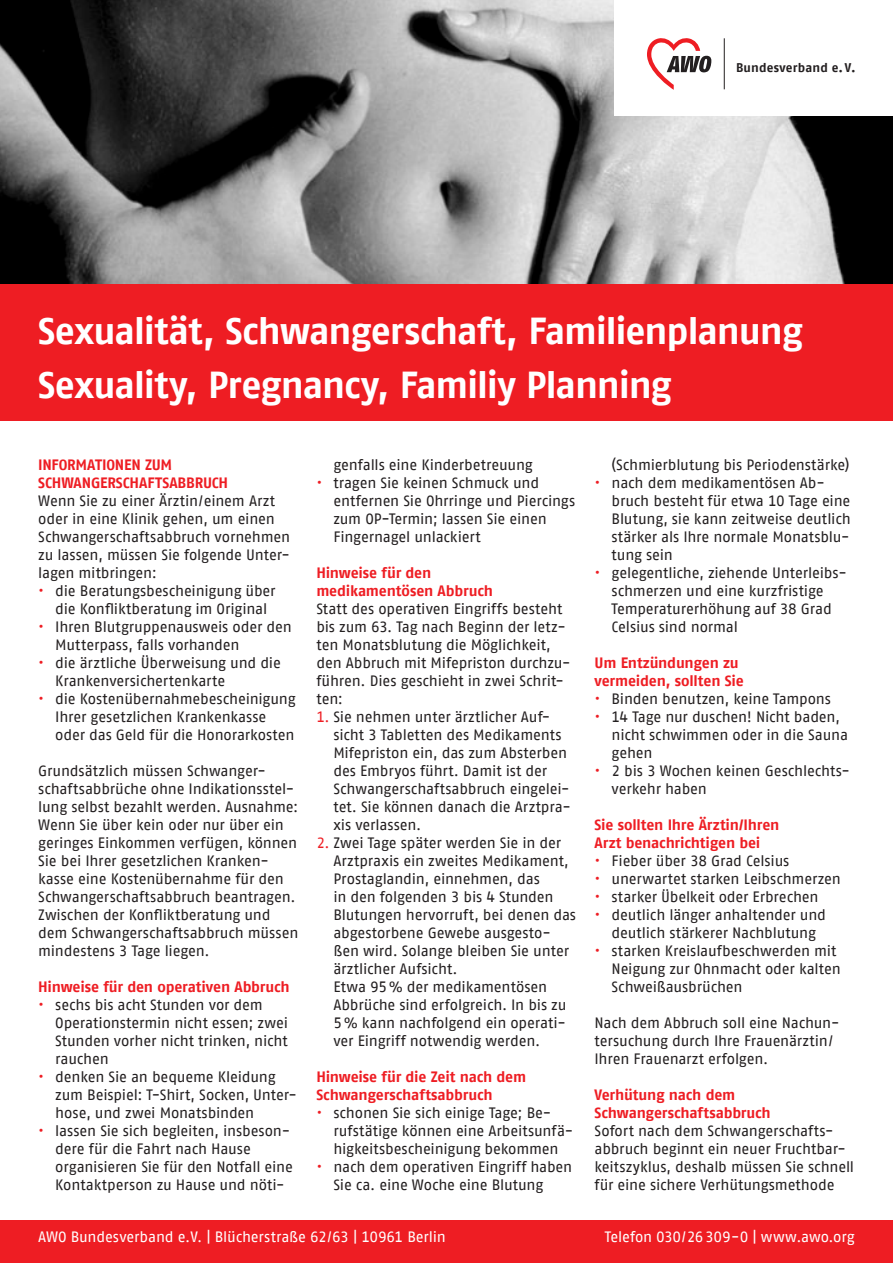
<style>
.page{position:relative;width:893px;height:1263px;background:#fff}
.page>*{position:absolute;margin:0;border:0;box-sizing:border-box;transform-origin:0 0}
.t1{font:700 37.5px/54px "AWO Fago Office";letter-spacing:-.03em;color:#fff}
.t2{font:15px/18px "AWO Fago Office";letter-spacing:-.015em;color:#231f20}
.t3{font:700 15px/18px "AWO Fago Office";letter-spacing:-.01em;color:#ee1d23}
.t4{font:15px "AWO Fago Office";letter-spacing:-.015em;color:#fff}
.t5{font:700 12.6px "AWO Fago Office";letter-spacing:.01em;color:#231f20}
.s1{color:#ee1d23}
</style>
<div class="page">
<div style="left:0;top:1220px;width:893px;height:43px;background:#ee1d23"></div>
<img style="left:0;top:0;width:893px;height:285px">
<div style="left:614px;top:0;width:279px;height:116px;background:#fff"></div>
<div style="left:0;top:285px;width:893px;height:136px;background:#ee1d23"></div>
<svg style="left:647px;top:38px;width:64px;height:52px"></svg>
<hr style="left:724px;top:38px;width:1px;height:51px;background:#231f20">
<p class="t5" style="left:736px;top:60px;width:121px">Bundesverband e. V.</p>
<h1 class="t1" style="left:38px;top:304px;width:766px">Sexualität, Schwangerschaft, Familienplanung<br>Sexuality, Pregnancy, Familiy Planning</h1>
<p class="t3" style="left:38px;top:456px;width:191px">INFORMATIONEN ZUM<br>SCHWANGERSCHAFTSABBRUCH</p>
<p class="t2" style="left:38px;top:492px;width:253px">Wenn Sie zu einer Ärztin/einem Arzt oder in eine Klinik gehen, um einen<br>Schwangerschaftsabbruch vornehmen zu lassen, müssen Sie folgende Unter&shy;lagen mitbringen:</p>
<p class="t2" style="left:38px;top:582px;width:239px;text-align:center"><span class="s1">•</span> die Beratungsbescheinigung über die Konfliktberatung im Original</p>
<p class="t2" style="left:55px;top:618px;width:238px;text-indent:-17px"><span class="s1">•</span> Ihren Blutgruppenausweis oder den<br>Mutterpass, falls vorhanden</p>
<p class="t2" style="left:55px;top:654px;width:227px;text-indent:-17px"><span class="s1">•</span> die ärztliche Überweisung und die<br>Krankenversichertenkarte</p>
<p class="t2" style="left:55px;top:690px;width:242px;text-indent:-17px"><span class="s1">•</span> die Kostenübernahmebescheinigung<br>Ihrer gesetzlichen Krankenkasse oder das Geld für die Honorarkosten</p>
<p class="t2" style="left:38px;top:762px;width:262px">Grundsätzlich müssen Schwanger&shy;schaftsabbrüche ohne Indikationsstel&shy;lung selbst bezahlt werden. Ausnahme:<br>Wenn Sie über kein oder nur über ein geringes Einkommen verfügen, können Sie bei Ihrer gesetzlichen Kranken&shy;kasse eine Kostenübernahme für den Schwangerschaftsabbruch beantragen.<br>Zwischen der Konfliktberatung und dem Schwangerschaftsabbruch müssen mindestens 3 Tage liegen.</p>
<p class="t3" style="left:38px;top:978px;width:253px">Hinweise für den operativen Abbruch</p>
<p class="t2" style="left:55px;top:996px;width:234px;text-indent:-17px"><span class="s1">•</span> sechs bis acht Stunden vor dem<br>Operationstermin nicht essen; zwei<br>Stunden vorher nicht trinken, nicht rauchen</p>
<p class="t2" style="left:55px;top:1068px;width:243px;text-indent:-17px"><span class="s1">•</span> denken Sie an bequeme Kleidung zum Beispiel: T-Shirt, Socken, Unter&shy;hose, und zwei Monatsbinden</p>
<p class="t2" style="left:55px;top:1122px;width:239px;text-indent:-17px"><span class="s1">•</span> lassen Sie sich begleiten, insbeson&shy;dere für die Fahrt nach Hause organisieren Sie für den Notfall eine Kontaktperson zu Hause und nöti-</p>
<p class="t2" style="left:333px;top:456px;width:201px">genfalls eine Kinderbetreuung</p>
<p class="t2" style="left:333px;top:474px;width:243px;text-indent:-17px"><span class="s1">•</span> tragen Sie keinen Schmuck und entfernen Sie Ohrringe und Piercings zum OP-Termin; lassen Sie einen<br>Fingernagel unlackiert</p>
<p class="t3" style="left:316px;top:564px;width:178px">Hinweise für den medikamentösen Abbruch</p>
<p class="t2" style="left:316px;top:600px;width:256px">Statt des operativen Eingriffs besteht bis zum 63. Tag nach Beginn der letz&shy;ten Monatsblutung die Möglichkeit, den Abbruch mit Mifepriston durchzu&shy;führen. Dies geschieht in zwei Schrit&shy;ten:</p>
<p class="t2" style="left:333px;top:708px;width:239px;text-indent:-17px"><span class="s1">1.</span> Sie nehmen unter ärztlicher Auf&shy;sicht 3 Tabletten des Medikaments<br>Mifepriston ein, das zum Absterben des Embryos führt. Damit ist der<br>Schwangerschaftsabbruch eingelei&shy;tet. Sie können danach die Arztpra&shy;xis verlassen.</p>
<p class="t2" style="left:333px;top:834px;width:244px;text-indent:-17px"><span class="s1">2.</span> Zwei Tage später werden Sie in der<br>Arztpraxis ein zweites Medikament,<br>Prostaglandin, einnehmen, das<br>in den folgenden 3 bis 4 Stunden<br>Blutungen hervorruft, bei denen das abgestorbene Gewebe ausgesto&shy;ßen wird. Solange bleiben Sie unter ärztlicher Aufsicht.<br>Etwa 95% der medikamentösen<br>Abbrüche sind erfolgreich. In bis zu<br>5% kann nachfolgend ein operati&shy;ver Eingriff notwendig werden.</p>
<p class="t3" style="left:316px;top:1068px;width:211px">Hinweise für die Zeit nach dem<br>Schwangerschaftsabbruch</p>
<p class="t2" style="left:333px;top:1104px;width:241px;text-indent:-17px"><span class="s1">•</span> schonen Sie sich einige Tage; Be&shy;rufstätige können eine Arbeitsunfä&shy;higkeitsbescheinigung bekommen</p>
<p class="t2" style="left:333px;top:1158px;width:240px;text-indent:-17px"><span class="s1">•</span> nach dem operativen Eingriff haben<br>Sie ca. eine Woche eine Blutung</p>
<p class="t2" style="left:612px;top:456px;width:240px">(Schmierblutung bis Periodenstärke)</p>
<p class="t2" style="left:612px;top:474px;width:241px;text-indent:-17px"><span class="s1">•</span> nach dem medikamentösen Ab&shy;bruch besteht für etwa 10 Tage eine<br>Blutung, sie kann zeitweise deutlich stärker als Ihre normale Monatsblu&shy;tung sein</p>
<p class="t2" style="left:612px;top:564px;width:237px;text-indent:-17px"><span class="s1">•</span> gelegentliche, ziehende Unterleibs&shy;schmerzen und eine kurzfristige<br>Temperaturerhöhung auf 38 Grad<br>Celsius sind normal</p>
<p class="t3" style="left:594px;top:654px;width:151px">Um Entzündungen zu vermeiden, sollten Sie</p>
<p class="t2" style="left:594px;top:690px;width:238px"><span class="s1">•</span> Binden benutzen, keine Tampons</p>
<p class="t2" style="left:612px;top:708px;width:238px;text-indent:-17px"><span class="s1">•</span> 14 Tage nur duschen! Nicht baden, nicht schwimmen oder in die Sauna gehen</p>
<p class="t2" style="left:612px;top:762px;width:240px;text-indent:-17px"><span class="s1">•</span> 2 bis 3 Wochen keinen Geschlechts&shy;verkehr haben</p>
<p class="t3" style="left:594px;top:816px;width:186px">Sie sollten Ihre Ärztin/Ihren<br>Arzt benachrichtigen bei</p>
<p class="t2" style="left:594px;top:852px;width:196px"><span class="s1">•</span> Fieber über 38 Grad Celsius</p>
<p class="t2" style="left:594px;top:870px;width:248px"><span class="s1">•</span> unerwartet starken Leibschmerzen</p>
<p class="t2" style="left:594px;top:888px;width:226px"><span class="s1">•</span> starker Übelkeit oder Erbrechen</p>
<p class="t2" style="left:594px;top:906px;width:233px;text-align:center"><span class="s1">•</span> deutlich länger anhaltender und deutlich stärkerer Nachblutung</p>
<p class="t2" style="left:612px;top:942px;width:231px;text-indent:-17px"><span class="s1">•</span> starken Kreislaufbeschwerden mit<br>Neigung zur Ohnmacht oder kalten<br>Schweißausbrüchen</p>
<p class="t2" style="left:594px;top:1014px;width:246px">Nach dem Abbruch soll eine Nachun&shy;tersuchung durch Ihre Frauenärztin/<br>Ihren Frauenarzt erfolgen.</p>
<p class="t3" style="left:594px;top:1086px;width:178px">Verhütung nach dem<br>Schwangerschaftsabbruch</p>
<p class="t2" style="left:594px;top:1122px;width:261px">Sofort nach dem Schwangerschafts&shy;abbruch beginnt ein neuer Fruchtbar&shy;keitszyklus, deshalb müssen Sie schnell für eine sichere Verhütungsmethode</p>
<p class="t4" style="left:38px;top:1229px;width:409px">AWO Bundesverband e.V. | Blücherstraße 62/63 | 10961 Berlin</p>
<p class="t4" style="left:605px;top:1229px;width:251px">Telefon 030/26309-0 | www.awo.org</p>
</div>
